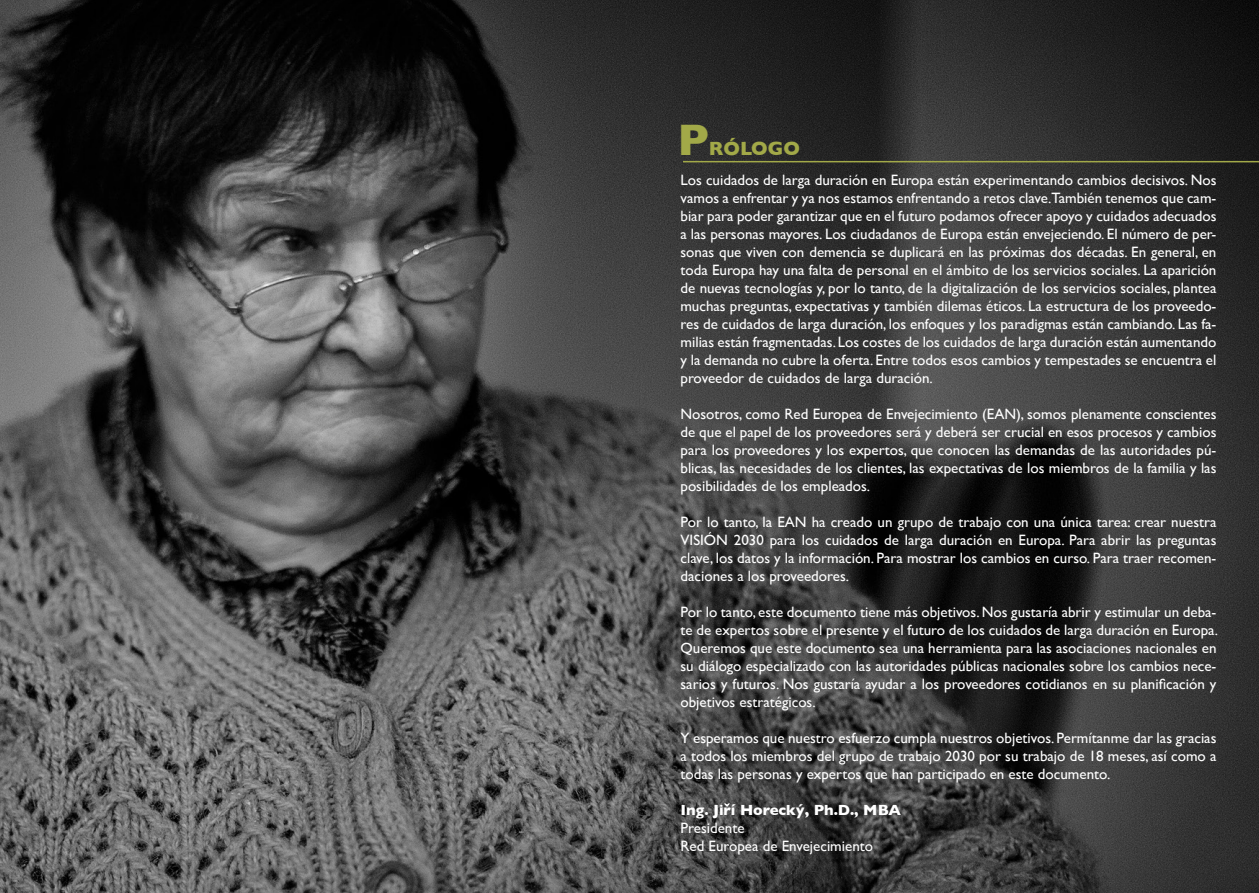
<style>
.page{position:relative;width:1259px;height:893px;background:#fff}
.page>*{position:absolute;margin:0;border:0;box-sizing:border-box;transform-origin:0 0}
.t1{font:700 45px "Gill Sans";color:#a2a948}
.t2{font:700 19.5px "Gill Sans";color:#a2a948}
.t3{font:15px/18px "Gill Sans";color:#fff;text-align:justify}
.t4{font:700 15px "Gill Sans";color:#fff}
</style>
<div class="page">
<img style="left:0;top:0;width:1259px;height:893px">
<hr style="left:683px;top:161px;width:576px;height:1px;background:#a2a948">
<svg style="left:723px;top:803px;width:7px;height:4px"></svg>
<h1 class="t1" style="left:677px;top:104px;width:33px">P</h1>
<h2 class="t2" style="left:709px;top:133px;width:93px">RÓLOGO</h2>
<p class="t3" style="left:680px;top:170px;width:537px">Los cuidados de larga duración en Europa están experimentando cambios decisivos. Nos vamos a enfrentar y ya nos estamos enfrentando a retos clave.También tenemos que cam&shy;biar para poder garantizar que en el futuro podamos ofrecer apoyo y cuidados adecuados a las personas mayores. Los ciudadanos de Europa están envejeciendo. El número de per&shy;sonas que viven con demencia se duplicará en las próximas dos décadas. En general, en toda Europa hay una falta de personal en el ámbito de los servicios sociales. La aparición de nuevas tecnologías y, por lo tanto, de la digitalización de los servicios sociales, plantea muchas preguntas, expectativas y también dilemas éticos. La estructura de los proveedo&shy;res de cuidados de larga duración, los enfoques y los paradigmas están cambiando. Las fa&shy;milias están fragmentadas. Los costes de los cuidados de larga duración están aumentando y la demanda no cubre la oferta. Entre todos esos cambios y tempestades se encuentra el proveedor de cuidados de larga duración.</p>
<p class="t3" style="left:680px;top:404px;width:537px">Nosotros, como Red Europea de Envejecimiento (EAN), somos plenamente conscientes de que el papel de los proveedores será y deberá ser crucial en esos procesos y cambios para los proveedores y los expertos, que conocen las demandas de las autoridades pú&shy;blicas, las necesidades de los clientes, las expectativas de los miembros de la familia y las posibilidades de los empleados.</p>
<p class="t3" style="left:680px;top:512px;width:537px">Por lo tanto, la EAN ha creado un grupo de trabajo con una única tarea: crear nuestra VISIÓN 2030 para los cuidados de larga duración en Europa. Para abrir las preguntas clave, los datos y la información. Para mostrar los cambios en curso. Para traer recomen&shy;daciones a los proveedores.</p>
<p class="t3" style="left:680px;top:602px;width:539px">Por lo tanto, este documento tiene más objetivos. Nos gustaría abrir y estimular un deba&shy;te de expertos sobre el presente y el futuro de los cuidados de larga duración en Europa.<br>Queremos que este documento sea una herramienta para las asociaciones nacionales en su diálogo especializado con las autoridades públicas nacionales sobre los cambios nece&shy;sarios y futuros. Nos gustaría ayudar a los proveedores cotidianos en su planificación y objetivos estratégicos.</p>
<p class="t3" style="left:680px;top:728px;width:537px">Y esperamos que nuestro esfuerzo cumpla nuestros objetivos. Permítanme dar las gracias a todos los miembros del grupo de trabajo 2030 por su trabajo de 18 meses, así como a todas las personas y expertos que han participado en este documento.</p>
<p class="t4" style="left:680px;top:798px;width:222px">Ing. Jirí Horecký, Ph.D., MBA</p>
<p class="t3" style="left:680px;top:818px;width:194px">Presidente<br>Red Europea de Envejecimiento</p>
</div>
